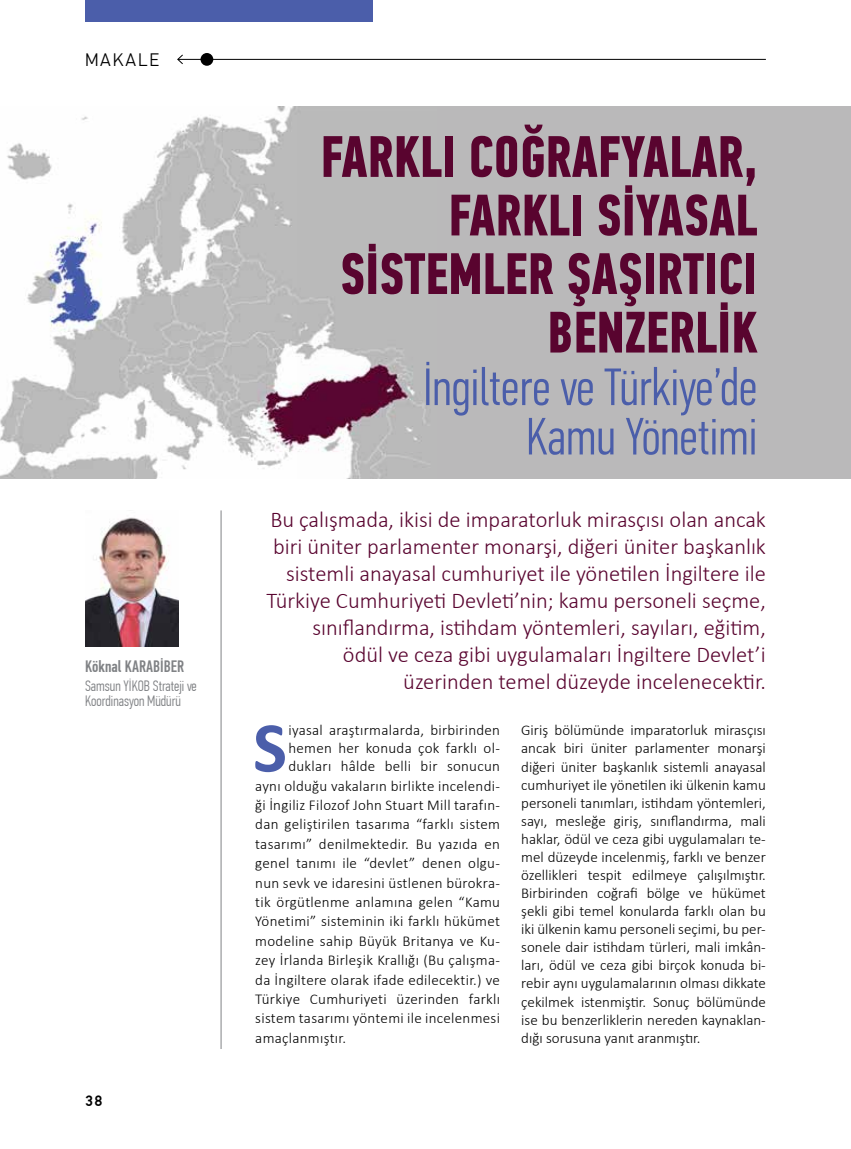
<style>
.page{position:relative;width:851px;height:1149px;background:#fff}
.page>*{position:absolute;margin:0;border:0;box-sizing:border-box;transform-origin:0 0}
.t1{font:700 71.7px "Calibri";color:#4b5eaa}
.t2{font:700 58.5px/58.5px "PF Din Text Comp Pro";color:#59042f;text-align:right}
.t3{font:300 52.5px/49.3px "PF Din Text Comp Pro";color:#4b5eaa;text-align:right}
.t4{font:300 22.5px/27px "Calibri";color:#59042f;text-align:right}
.t5{font:300 18px "PF Din Text Pro";letter-spacing:.1em;color:#000}
.t6{font:500 16.5px "PF Din Text Comp Pro";color:#808285}
.t7{font:300 15px/18px "Calibri";letter-spacing:.02em;color:#000;text-align:justify}
.t8{font:300 15px/15px "PF Din Text Comp Pro";color:#808285}
.t9{font:500 15px "PF Din Text Pro";color:#000}
</style>
<div class="page">
<div style="left:200px;top:53px;width:13px;height:13px;background:#000;border-radius:50%"></div>
<hr style="left:178px;top:59px;width:587px;height:1px;background:#000">
<svg style="left:177px;top:54px;width:6px;height:10px"></svg>
<div style="left:85px;top:0;width:288px;height:21px;background:#4b5eaa"></div>
<div style="left:298px;top:106px;width:552px;height:372px;background:#bab9ba"></div>
<img style="left:0;top:106px;width:426px;height:372px">
<hr style="left:221px;top:510px;width:1px;height:538px;background:#808285">
<img style="left:85px;top:517px;width:94px;height:129px">
<p class="t5" style="left:85px;top:50px;width:76px">MAKALE</p>
<p class="t6" style="left:85px;top:656px;width:101px">Köknal KARABİBER</p>
<p class="t8" style="left:85px;top:678px;width:113px">Samsun YİKOB Strateji ve<br>Koordinasyon Müdürü</p>
<p class="t9" style="left:85px;top:1091px;width:19px">38</p>
<h2 class="t2" style="left:320px;top:128px;width:438px">FARKLI COĞRAFYALAR,<br>FARKLI SİYASAL<br>SİSTEMLER ŞAŞIRTICI<br>BENZERLİK</h2>
<h3 class="t3" style="left:423px;top:362px;width:336px">İngiltere ve Türkiye’de<br>Kamu Yönetimi</h3>
<p class="t4" style="left:266px;top:506px;width:501px">Bu çalışmada, ikisi de imparatorluk mirasçısı olan ancak biri üniter parlamenter monarşi, diğeri üniter başkanlık sistemli anayasal cumhuriyet ile yönetilen İngiltere ile Türkiye Cumhuriyeti Devleti’nin; kamu personeli seçme, sınıflandırma, istihdam yöntemleri, sayıları, eğitim,<br>ödül ve ceza gibi uygulamaları İngiltere Devlet’i üzerinden temel düzeyde incelenecektir.</p>
<h1 class="t1" style="left:253px;top:696px;width:35px">S</h1>
<p class="t7" style="left:288px;top:721px;width:213px">iyasal araştırmalarda, birbirinden hemen her konuda çok farklı ol&shy;dukları hâlde belli bir sonucun</p>
<p class="t7" style="left:255px;top:775px;width:246px;line-height:19.4px">aynı olduğu vakaların birlikte incelendi&shy;ği İngiliz Filozof John Stuart Mill tarafın&shy;dan geliştirilen tasarıma “farklı sistem tasarımı” denilmektedir. Bu yazıda en genel tanımı ile “devlet” denen olgu&shy;nun sevk ve idaresini üstlenen bürokra&shy;tik örgütlenme anlamına gelen “Kamu Yönetimi” sisteminin iki farklı hükümet modeline sahip Büyük Britanya ve Ku&shy;zey İrlanda Birleşik Krallığı (Bu çalışma&shy;da İngiltere olarak ifade edilecektir.) ve Türkiye Cumhuriyeti üzerinden farklı sistem tasarımı yöntemi ile incelenmesi amaçlanmıştır.</p>
<p class="t7" style="left:521px;top:721px;width:246px">Giriş bölümünde imparatorluk mirasçısı ancak biri üniter parlamenter monarşi diğeri üniter başkanlık sistemli anayasal cumhuriyet ile yönetilen iki ülkenin kamu personeli tanımları, istihdam yöntemleri, sayı, mesleğe giriş, sınıflandırma, mali haklar, ödül ve ceza gibi uygulamaları te&shy;mel düzeyde incelenmiş, farklı ve benzer özellikleri tespit edilmeye çalışılmıştır.<br>Birbirinden coğrafi bölge ve hükümet şekli gibi temel konularda farklı olan bu iki ülkenin kamu personeli seçimi, bu per&shy;sonele dair istihdam türleri, mali imkân&shy;ları, ödül ve ceza gibi birçok konuda bi&shy;rebir aynı uygulamalarının olması dikkate çekilmek istenmiştir. Sonuç bölümünde ise bu benzerliklerin nereden kaynaklan&shy;dığı sorusuna yanıt aranmıştır.</p>
</div>
